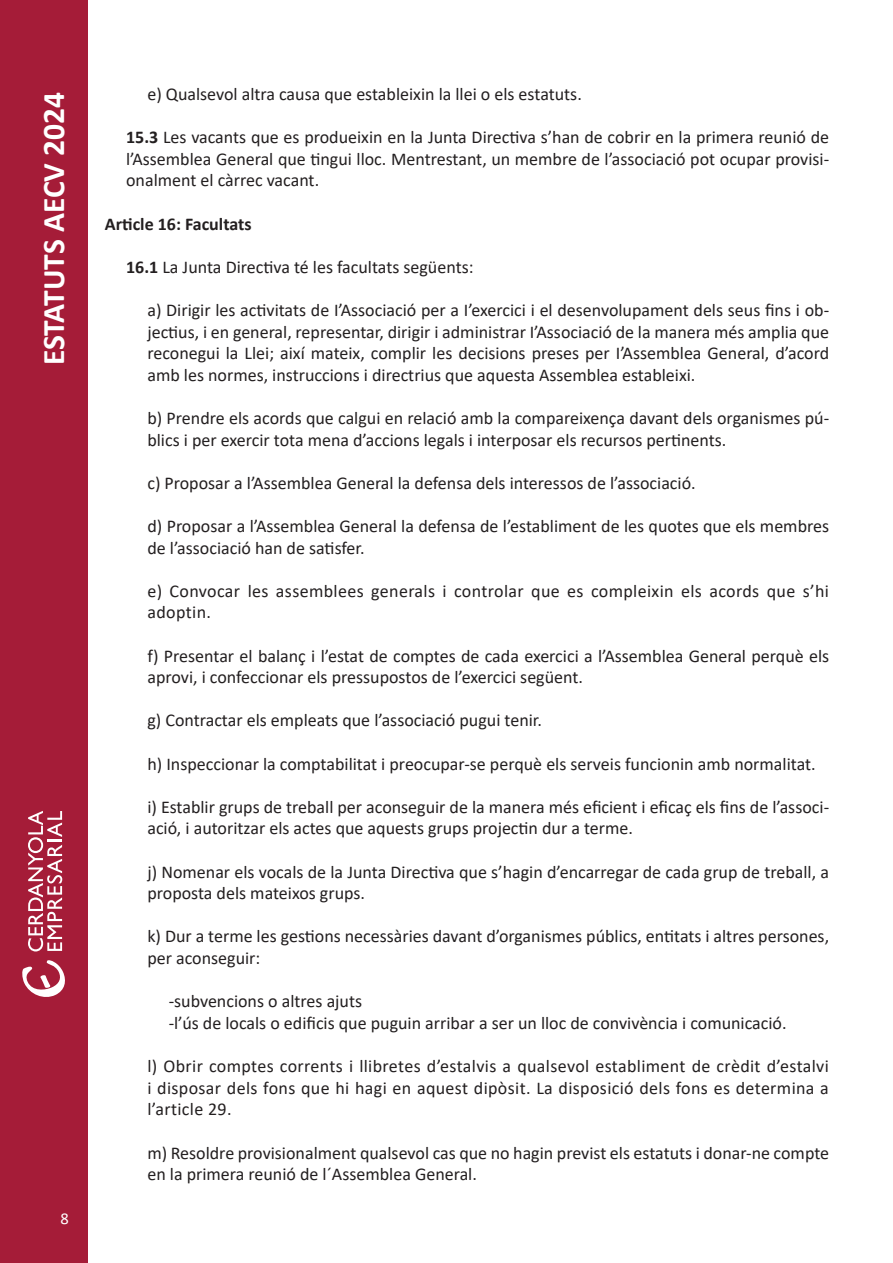
<style>
.page{position:relative;width:893px;height:1263px;background:#fff}
.page>*{position:absolute;margin:0;border:0;box-sizing:border-box;transform-origin:0 0}
.t1{font:700 31.5px "Calibri";color:#fff}
.t2{font:18px/21.6px "Calibri";color:#231f20}
.t3{font:18px/21.6px "Calibri";letter-spacing:.02em;color:#231f20}
.t4{font:700 18px "Calibri";color:#231f20}
.t5{font:16.5px "Calibri";color:#fff}
.s1{font-weight:700}
</style>
<div class="page">
<div style="left:0;top:0;width:88px;height:1263px;background:#a51c38"></div>
<svg style="left:22px;top:960px;width:43px;height:37px"></svg>
<svg style="left:28px;top:811px;width:34px;height:140px"></svg>
<h1 class="t1" style="left:31px;top:365px;width:275px;rotate:-90deg">ESTATUTS AECV 2024</h1>
<p class="t2" style="left:147px;top:83px;width:436px">e) Qualsevol altra causa que estableixin la llei o els estatuts.</p>
<p class="t2" style="left:126px;top:126px;width:704px;text-align:justify"><span class="s1">15.3</span> Les vacants que es produeixin en la Junta Directiva s’han de cobrir en la primera reunió de l’Assemblea General que tingui lloc. Mentrestant, un membre de l’associació pot ocupar provisi&shy;onalment el càrrec vacant.</p>
<p class="t4" style="left:105px;top:211px;width:148px">Article 16: Facultats</p>
<p class="t2" style="left:126px;top:256px;width:349px"><span class="s1">16.1</span> La Junta Directiva té les facultats següents:</p>
<p class="t2" style="left:147px;top:299px;width:683px;text-align:justify">a) Dirigir les activitats de I’Associació per a I’exercici i el desenvolupament dels seus fins i ob&shy;jectius, i en general, representar, dirigir i administrar I’Associació de la manera més amplia que reconegui la Llei; així mateix, complir les decisions preses per I’Assemblea General, d’acord amb les normes, instruccions i directrius que aquesta Assemblea estableixi.</p>
<p class="t2" style="left:147px;top:407px;width:683px">b) Prendre els acords que calgui en relació amb la compareixença davant dels organismes pú&shy;blics i per exercir tota mena d’accions legals i interposar els recursos pertinents.</p>
<p class="t2" style="left:147px;top:472px;width:550px">c) Proposar a l’Assemblea General la defensa dels interessos de l’associació.</p>
<p class="t2" style="left:147px;top:515px;width:683px">d) Proposar a l’Assemblea General la defensa de l’establiment de les quotes que els membres de l’associació han de satisfer.</p>
<p class="t3" style="left:147px;top:580px;width:683px">e) Convocar les assemblees generals i controlar que es compleixin els acords que s’hi adoptin.</p>
<p class="t2" style="left:147px;top:644px;width:683px">f) Presentar el balanç i l’estat de comptes de cada exercici a l’Assemblea General perquè els aprovi, i confeccionar els pressupostos de l’exercici següent.</p>
<p class="t2" style="left:147px;top:709px;width:396px">g) Contractar els empleats que l’associació pugui tenir.</p>
<p class="t2" style="left:147px;top:752px;width:670px">h) Inspeccionar la comptabilitat i preocupar-se perquè els serveis funcionin amb normalitat.</p>
<p class="t2" style="left:147px;top:796px;width:683px">i) Establir grups de treball per aconseguir de la manera més eficient i eficaç els fins de l’associ&shy;ació, i autoritzar els actes que aquests grups projectin dur a terme.</p>
<p class="t2" style="left:147px;top:860px;width:683px">j) Nomenar els vocals de la Junta Directiva que s’hagin d’encarregar de cada grup de treball, a proposta dels mateixos grups.</p>
<p class="t2" style="left:147px;top:925px;width:683px">k) Dur a terme les gestions necessàries davant d’organismes públics, entitats i altres persones, per aconseguir:</p>
<p class="t2" style="left:169px;top:990px;width:619px">-subvencions o altres ajuts<br>-l’ús de locals o edificis que puguin arribar a ser un lloc de convivència i comunicació.</p>
<p class="t2" style="left:147px;top:1055px;width:683px;text-align:justify">l) Obrir comptes corrents i llibretes d’estalvis a qualsevol establiment de crèdit d’estalvi i disposar dels fons que hi hagi en aquest dipòsit. La disposició dels fons es determina a l’article 29.</p>
<p class="t2" style="left:147px;top:1141px;width:683px">m) Resoldre provisionalment qualsevol cas que no hagin previst els estatuts i donar-ne compte en la primera reunió de l´Assemblea General.</p>
<p class="t5" style="left:61px;top:1207px;width:10px">8</p>
</div>
